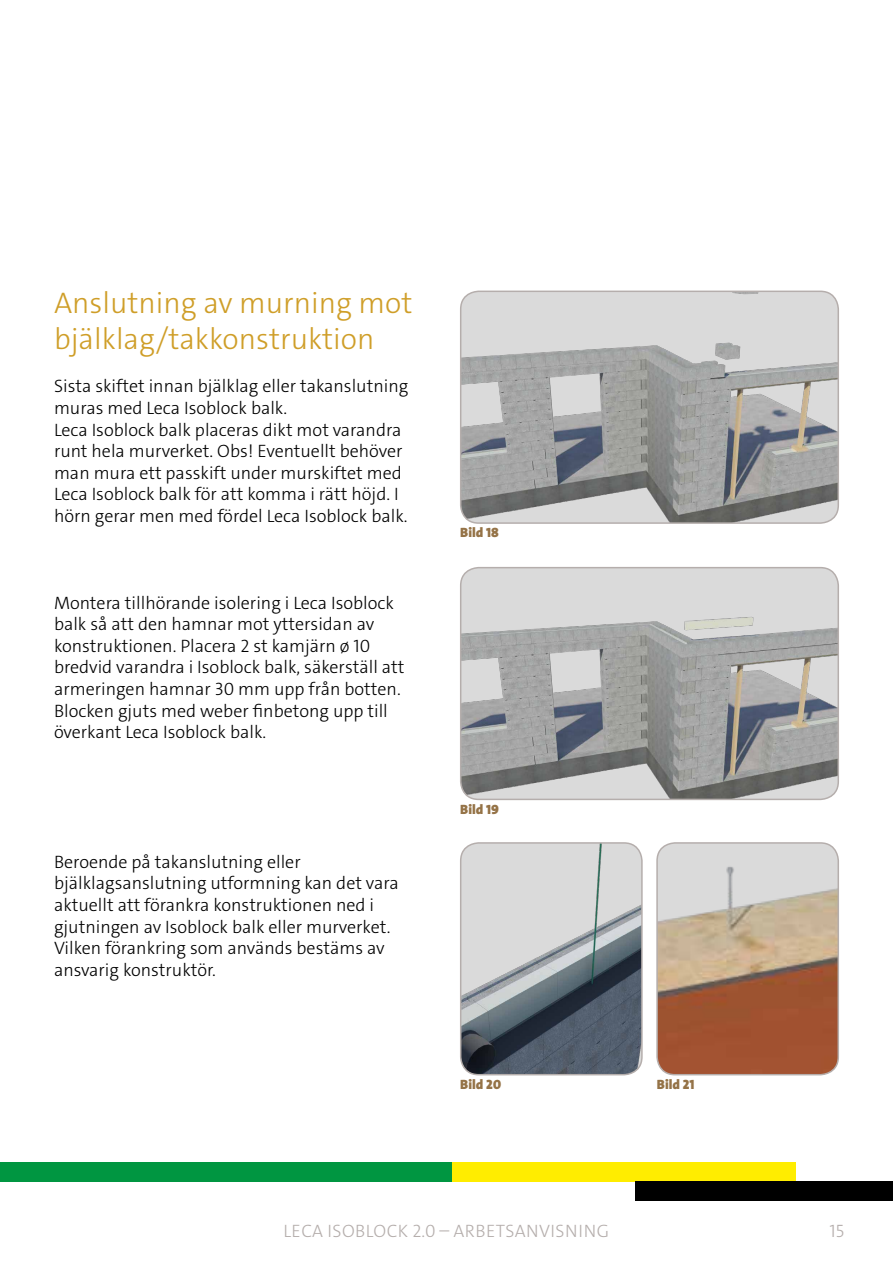
<style>
.page{position:relative;width:893px;height:1263px;background:#fff}
.page>*{position:absolute;margin:0;border:0;box-sizing:border-box;transform-origin:0 0}
.t1{font:300 30px/36px "The Sans C4 s";color:#cf9e28}
.t2{font:300 18px/21.6px "The Sans C4 s";color:#000}
.t3{font:300 18px "The Sans C4 s";letter-spacing:.025em;color:#b5aeac}
.t4{font:900 13.5px "The Sans C4 s";color:#957347}
</style>
<div class="page">
<div style="left:0;top:1162px;width:453px;height:19px;background:#009641"></div>
<div style="left:453px;top:1162px;width:343px;height:19px;background:#ffed00"></div>
<div style="left:635px;top:1181px;width:257px;height:20px;background:#000"></div>
<img style="left:659px;top:843px;width:179px;height:232px">
<div style="left:656px;top:842px;width:183px;height:233px;border:2px solid #b5aeac;border-radius:18px"></div>
<img style="left:461px;top:845px;width:181px;height:230px">
<div style="left:460px;top:842px;width:183px;height:233px;border:2px solid #b5aeac;border-radius:18px"></div>
<img style="left:461px;top:568px;width:377px;height:231px">
<div style="left:460px;top:567px;width:379px;height:233px;border:2px solid #b5aeac;border-radius:18px"></div>
<img style="left:461px;top:291px;width:377px;height:232px">
<div style="left:460px;top:291px;width:379px;height:233px;border:2px solid #b5aeac;border-radius:18px"></div>
<h1 class="t1" style="left:54px;top:285px;width:360px">Anslutning av murning mot bjälklag/takkonstruktion</h1>
<p class="t2" style="left:54px;top:376px;width:356px">Sista skiftet innan bjälklag eller takanslutning muras med Leca Isoblock balk.<br>Leca Isoblock balk placeras dikt mot varandra runt hela murverket. Obs! Eventuellt behöver man mura ett passkift under murskiftet med Leca Isoblock balk för att komma i rätt höjd. I hörn gerar men med fördel Leca Isoblock balk.</p>
<p class="t2" style="left:54px;top:592px;width:352px">Montera tillhörande isolering i Leca Isoblock balk så att den hamnar mot yttersidan av konstruktionen. Placera 2 st kamjärn ø 10 bredvid varandra i Isoblock balk, säkerställ att armeringen hamnar 30 mm upp från botten.<br>Blocken gjuts med weber finbetong upp till överkant Leca Isoblock balk.</p>
<p class="t2" style="left:54px;top:851px;width:346px">Beroende på takanslutning eller bjälklagsanslutning utformning kan det vara aktuellt att förankra konstruktionen ned i gjutningen av Isoblock balk eller murverket.<br>Vilken förankring som används bestäms av ansvarig konstruktör.</p>
<p class="t4" style="left:460px;top:524px;width:40px">Bild 18</p>
<p class="t4" style="left:460px;top:801px;width:40px">Bild 19</p>
<p class="t4" style="left:460px;top:1075px;width:42px">Bild 20</p>
<p class="t4" style="left:657px;top:1075px;width:39px">Bild 21</p>
<p class="t3" style="left:284px;top:1219px;width:327px">LECA ISOBLOCK 2.0 – ARBETSANVISNING</p>
<p class="t3" style="left:830px;top:1219px;width:16px">15</p>
</div>
